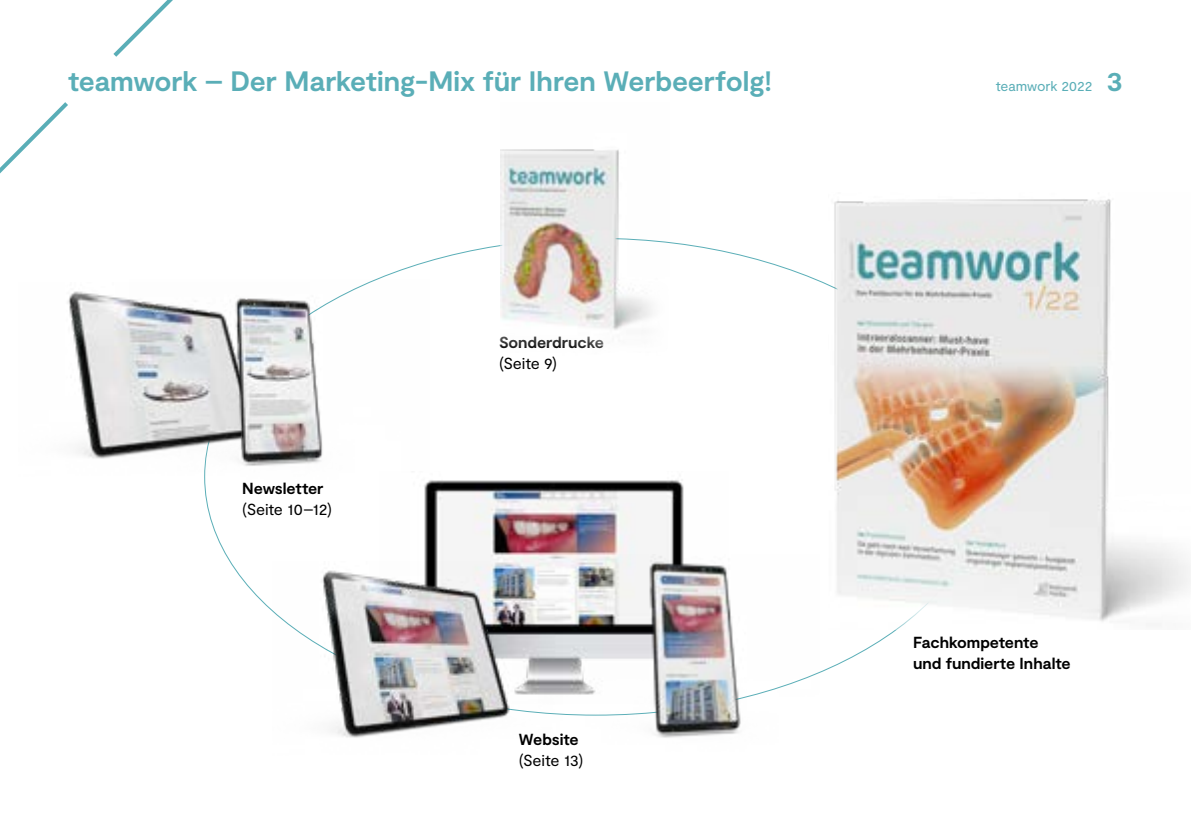
<style>
.page{position:relative;width:1191px;height:840px;background:#fff}
.page>*{position:absolute;margin:0;border:0;box-sizing:border-box;transform-origin:0 0}
.t1{font:700 28px "Moderat";letter-spacing:-.005em;color:#5aaeb7}
.t2{font:700 16px/20.8px "Moderat";letter-spacing:-.005em;color:#000}
.t3{font:16px "Moderat";letter-spacing:-.005em;color:#000}
.t4{font:14px "Moderat";letter-spacing:-.01em;color:#5aaeb7}
.s1{font-weight:700;font-size:28px}
</style>
<div class="page">
<svg style="left:0;top:102px;width:68px;height:72px"></svg>
<svg style="left:113px;top:0;width:60px;height:57px"></svg>
<img style="left:67px;top:291px;width:62px;height:168px">
<img style="left:129px;top:279px;width:250px;height:200px">
<img style="left:500px;top:149px;width:169px;height:181px">
<img style="left:828px;top:199px;width:362px;height:430px">
<img style="left:424px;top:480px;width:260px;height:81px">
<img style="left:538px;top:553px;width:281px;height:185px">
<img style="left:272px;top:561px;width:291px;height:177px">
<h1 class="t1" style="left:68px;top:64px;width:705px">teamwork – Der Marketing-Mix für Ihren Werbeerfolg!</h1>
<p class="t4" style="left:995px;top:77px;width:129px">teamwork 2022 <span class="s1">3</span></p>
<p class="t2" style="left:242px;top:478px;width:83px">Newsletter</p>
<p class="t3" style="left:242px;top:499px;width:91px">(Seite 10–12)</p>
<p class="t2" style="left:499px;top:332px;width:106px">Sonderdrucke</p>
<p class="t3" style="left:499px;top:353px;width:60px">(Seite 9)</p>
<p class="t2" style="left:519px;top:729px;width:61px">Website</p>
<p class="t3" style="left:519px;top:750px;width:66px">(Seite 13)</p>
<p class="t2" style="left:913px;top:633px;width:159px">Fachkompetente und fundierte Inhalte</p>
</div>
